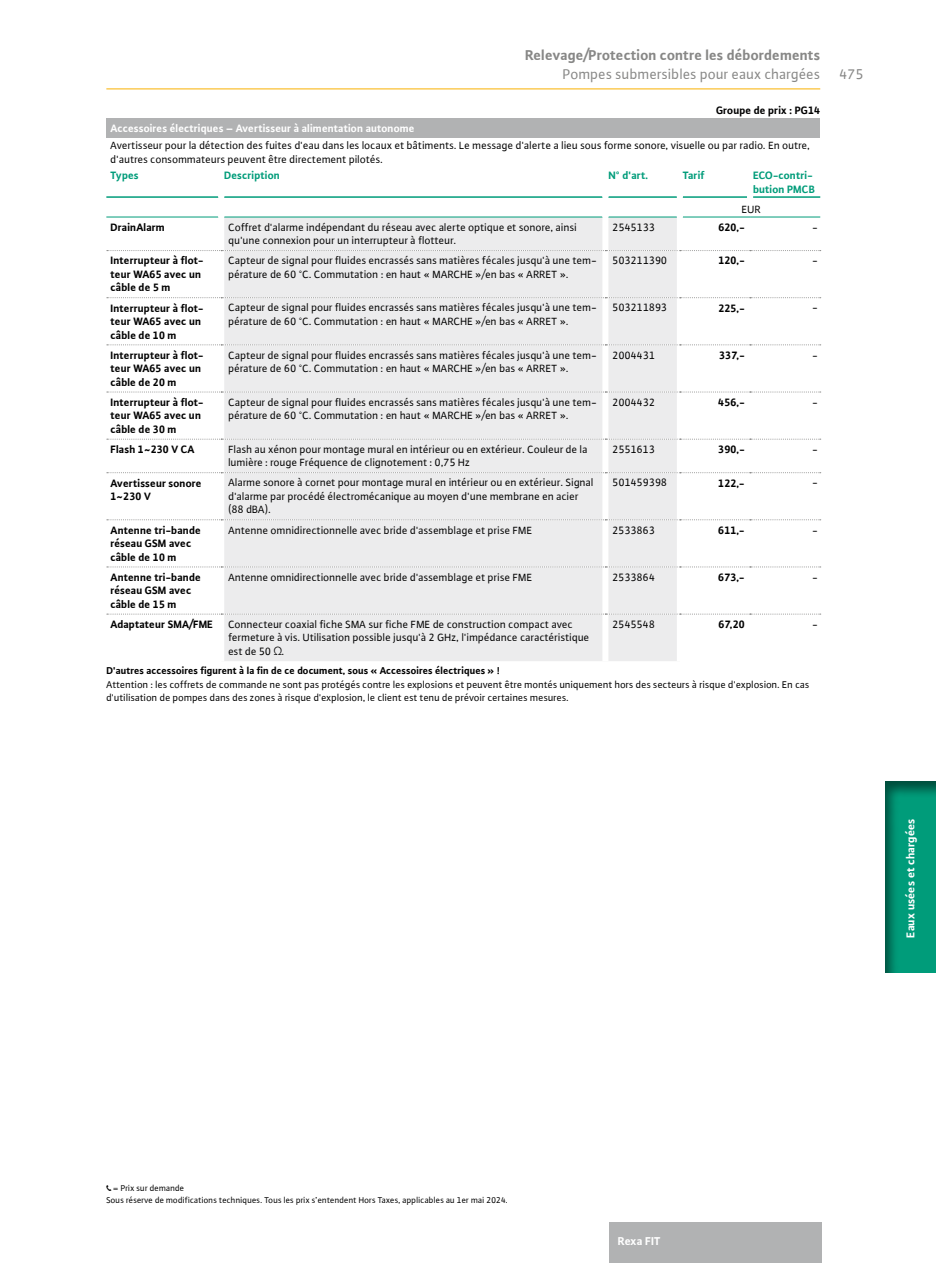
<style>
.page{position:relative;width:936px;height:1263px;background:#fff}
.page>*{position:absolute;margin:0;border:0;box-sizing:border-box;transform-origin:0 0}
.t1{font:700 15px "WILO Plus Global";color:#878786}
.t2{font:15px "WILO Plus Global";color:#878786}
.t3{font:700 12px "WILO Plus Global";color:#fff}
.t4{font:11.25px/13.5px "WILO Plus Global";color:#000}
.t5{font:700 11.25px/13.5px "WILO Plus Global";color:#000}
.t6{font:700 11.25px "WILO Plus Global";color:#fff}
.t7{font:700 11.25px/13.5px "WILO Plus Global";color:#009c7a}
.t8{font:10.5px/13.5px "WILO Plus Global";color:#000}
.t9{font:700 10.5px "WILO Plus Global";color:#000}
.t10{font:9px/12.5px "WILO Plus Global";color:#000}
.s1{font-family:"WILO Pict"}
</style>
<div class="page">
<hr style="left:106px;top:89px;width:714px;height:1px;background:#f9b000">
<div style="left:609px;top:1222px;width:213px;height:41px;background:#b1b2b3"></div>
<div style="left:873px;top:768px;width:62px;height:217px;background:#000;opacity:.5"></div>
<div style="left:106px;top:118px;width:714px;height:19px;background:#b1b2b3"></div>
<div style="left:224px;top:218px;width:452px;height:443px;background:#ececed"></div>
<div style="left:602px;top:217px;width:6px;height:33px;background:#fff"></div>
<div style="left:602px;top:251px;width:6px;height:46px;background:#fff"></div>
<div style="left:602px;top:298px;width:6px;height:46px;background:#fff"></div>
<div style="left:602px;top:345px;width:6px;height:46px;background:#fff"></div>
<div style="left:602px;top:392px;width:6px;height:47px;background:#fff"></div>
<div style="left:602px;top:440px;width:6px;height:32px;background:#fff"></div>
<div style="left:602px;top:473px;width:6px;height:46px;background:#fff"></div>
<div style="left:602px;top:520px;width:6px;height:46px;background:#fff"></div>
<div style="left:602px;top:567px;width:6px;height:47px;background:#fff"></div>
<div style="left:602px;top:615px;width:6px;height:46px;background:#fff"></div>
<hr style="left:106px;top:217px;width:112px;height:1px;background:#009c7a">
<hr style="left:224px;top:217px;width:378px;height:1px;background:#009c7a">
<hr style="left:608px;top:217px;width:68px;height:1px;background:#009c7a">
<hr style="left:682px;top:217px;width:68px;height:1px;background:#009c7a">
<hr style="left:750px;top:217px;width:70px;height:1px;background:#009c7a">
<svg style="left:107px;top:250px;width:713px;height:1px"></svg>
<svg style="left:107px;top:297px;width:713px;height:1px"></svg>
<svg style="left:107px;top:344px;width:713px;height:1px"></svg>
<svg style="left:107px;top:391px;width:713px;height:1px"></svg>
<svg style="left:107px;top:439px;width:713px;height:1px"></svg>
<svg style="left:107px;top:472px;width:713px;height:1px"></svg>
<svg style="left:107px;top:519px;width:713px;height:1px"></svg>
<svg style="left:107px;top:566px;width:713px;height:1px"></svg>
<svg style="left:107px;top:614px;width:713px;height:1px"></svg>
<hr style="left:106px;top:196px;width:112px;height:2px;background:#009c7a">
<hr style="left:224px;top:196px;width:378px;height:2px;background:#009c7a">
<hr style="left:608px;top:196px;width:68px;height:2px;background:#009c7a">
<hr style="left:682px;top:196px;width:65px;height:2px;background:#009c7a">
<hr style="left:753px;top:196px;width:67px;height:2px;background:#009c7a">
<h1 class="t1" style="left:525px;top:46px;width:297px">Relevage/Protection contre les débordements</h1>
<h1 class="t2" style="left:563px;top:65px;width:259px">Pompes submersibles pour eaux chargées</h1>
<p class="t5" style="left:716px;top:103px;width:106px">Groupe de prix : PG14</p>
<p class="t6" style="left:111px;top:121px;width:305px">Accessoires électriques – Avertisseur à alimentation autonome</p>
<p class="t4" style="left:111px;top:139px;width:701px">Avertisseur pour la détection des fuites d'eau dans les locaux et bâtiments. Le message d'alerte a lieu sous forme sonore, visuelle ou par radio. En outre, d'autres consommateurs peuvent être directement pilotés.</p>
<p class="t7" style="left:111px;top:169px;width:30px">Types</p>
<p class="t7" style="left:224px;top:169px;width:57px">Description</p>
<p class="t7" style="left:608px;top:169px;width:41px">N° d'art.</p>
<p class="t7" style="left:682px;top:169px;width:23px">Tarif</p>
<p class="t7" style="left:753px;top:169px;width:63px">ECO-contri&shy;bution PMCB</p>
<p class="t4" style="left:741px;top:202px;width:21px">EUR</p>
<p class="t5" style="left:111px;top:220px;width:56px">DrainAlarm</p>
<p class="t4" style="left:228px;top:220px;width:350px">Coffret d'alarme indépendant du réseau avec alerte optique et sonore, ainsi qu'une connexion pour un interrupteur à flotteur.</p>
<p class="t4" style="left:612px;top:220px;width:44px">2545133</p>
<p class="t5" style="left:718px;top:220px;width:28px">620,-</p>
<p class="t4" style="left:812px;top:220px;width:7px">-</p>
<p class="t5" style="left:111px;top:254px;width:95px">Interrupteur à flot&shy;teur WA65 avec un câble de 5 m</p>
<p class="t4" style="left:228px;top:254px;width:370px">Capteur de signal pour fluides encrassés sans matières fécales jusqu'à une tem&shy;pérature de 60 °C. Commutation : en haut « MARCHE »/en bas « ARRET ».</p>
<p class="t4" style="left:612px;top:254px;width:56px">503211390</p>
<p class="t5" style="left:718px;top:254px;width:28px">120,-</p>
<p class="t4" style="left:812px;top:254px;width:7px">-</p>
<p class="t5" style="left:111px;top:301px;width:95px">Interrupteur à flot&shy;teur WA65 avec un câble de 10 m</p>
<p class="t4" style="left:228px;top:301px;width:370px">Capteur de signal pour fluides encrassés sans matières fécales jusqu'à une tem&shy;pérature de 60 °C. Commutation : en haut « MARCHE »/en bas « ARRET ».</p>
<p class="t4" style="left:612px;top:301px;width:56px">503211893</p>
<p class="t5" style="left:718px;top:301px;width:28px">225,-</p>
<p class="t4" style="left:812px;top:301px;width:7px">-</p>
<p class="t5" style="left:111px;top:348px;width:95px">Interrupteur à flot&shy;teur WA65 avec un câble de 20 m</p>
<p class="t4" style="left:228px;top:348px;width:370px">Capteur de signal pour fluides encrassés sans matières fécales jusqu'à une tem&shy;pérature de 60 °C. Commutation : en haut « MARCHE »/en bas « ARRET ».</p>
<p class="t4" style="left:612px;top:348px;width:44px">2004431</p>
<p class="t5" style="left:719px;top:348px;width:27px">337,-</p>
<p class="t4" style="left:812px;top:348px;width:7px">-</p>
<p class="t5" style="left:110px;top:395px;width:95px">Interrupteur à flot&shy;teur WA65 avec un câble de 30 m</p>
<p class="t4" style="left:228px;top:395px;width:370px">Capteur de signal pour fluides encrassés sans matières fécales jusqu'à une tem&shy;pérature de 60 °C. Commutation : en haut « MARCHE »/en bas « ARRET ».</p>
<p class="t4" style="left:612px;top:395px;width:44px">2004432</p>
<p class="t5" style="left:718px;top:395px;width:28px">456,-</p>
<p class="t4" style="left:812px;top:395px;width:7px">-</p>
<p class="t5" style="left:110px;top:442px;width:86px">Flash 1~230 V CA</p>
<p class="t4" style="left:228px;top:442px;width:361px">Flash au xénon pour montage mural en intérieur ou en extérieur. Couleur de la lumière : rouge Fréquence de clignotement : 0,75 Hz</p>
<p class="t4" style="left:612px;top:442px;width:44px">2551613</p>
<p class="t5" style="left:718px;top:442px;width:28px">390,-</p>
<p class="t4" style="left:812px;top:442px;width:7px">-</p>
<p class="t5" style="left:110px;top:476px;width:93px">Avertisseur sonore<br>1~230 V</p>
<p class="t4" style="left:228px;top:476px;width:367px">Alarme sonore à cornet pour montage mural en intérieur ou en extérieur. Signal d'alarme par procédé électromécanique au moyen d'une membrane en acier (88 dBA).</p>
<p class="t4" style="left:612px;top:476px;width:56px">501459398</p>
<p class="t5" style="left:718px;top:476px;width:28px">122,-</p>
<p class="t4" style="left:812px;top:476px;width:7px">-</p>
<p class="t5" style="left:110px;top:523px;width:92px">Antenne tri-bande réseau GSM avec câble de 10 m</p>
<p class="t4" style="left:228px;top:523px;width:305px">Antenne omnidirectionnelle avec bride d'assemblage et prise FME</p>
<p class="t4" style="left:612px;top:523px;width:44px">2533863</p>
<p class="t5" style="left:718px;top:523px;width:28px">611,-</p>
<p class="t4" style="left:812px;top:523px;width:7px">-</p>
<p class="t5" style="left:110px;top:570px;width:92px">Antenne tri-bande réseau GSM avec câble de 15 m</p>
<p class="t4" style="left:228px;top:570px;width:305px">Antenne omnidirectionnelle avec bride d'assemblage et prise FME</p>
<p class="t4" style="left:612px;top:570px;width:44px">2533864</p>
<p class="t5" style="left:718px;top:570px;width:28px">673,-</p>
<p class="t4" style="left:812px;top:570px;width:7px">-</p>
<p class="t5" style="left:110px;top:617px;width:104px">Adaptateur SMA/FME</p>
<p class="t4" style="left:228px;top:617px;width:362px">Connecteur coaxial fiche SMA sur fiche FME de construction compact avec fermeture à vis. Utilisation possible jusqu'à 2 GHz, l'impédance caractéristique est de 50 Ω.</p>
<p class="t4" style="left:612px;top:617px;width:44px">2545548</p>
<p class="t5" style="left:718px;top:617px;width:28px">67,20</p>
<p class="t4" style="left:812px;top:617px;width:7px">-</p>
<p class="t9" style="left:106px;top:665px;width:395px">D'autres accessoires figurent à la fin de ce document, sous « Accessoires électriques » !</p>
<p class="t8" style="left:106px;top:678px;width:704px">Attention : les coffrets de commande ne sont pas protégés contre les explosions et peuvent être montés uniquement hors des secteurs à risque d'explosion. En cas d'utilisation de pompes dans des zones à risque d'explosion, le client est tenu de prévoir certaines mesures.</p>
<h1 class="t2" style="left:839px;top:65px;width:26px">475</h1>
<p class="t3" style="left:903px;top:937px;width:120px;rotate:-90deg">Eaux usées et chargées</p>
<p class="t10" style="left:106px;top:1181px;width:403px"><span class="s1">Í</span> = Prix sur demande<br>Sous réserve de modifications techniques. Tous les prix s’entendent Hors Taxes, applicables au 1er mai 2024.</p>
<p class="t3" style="left:617px;top:1234px;width:44px">Rexa FIT</p>
</div>
